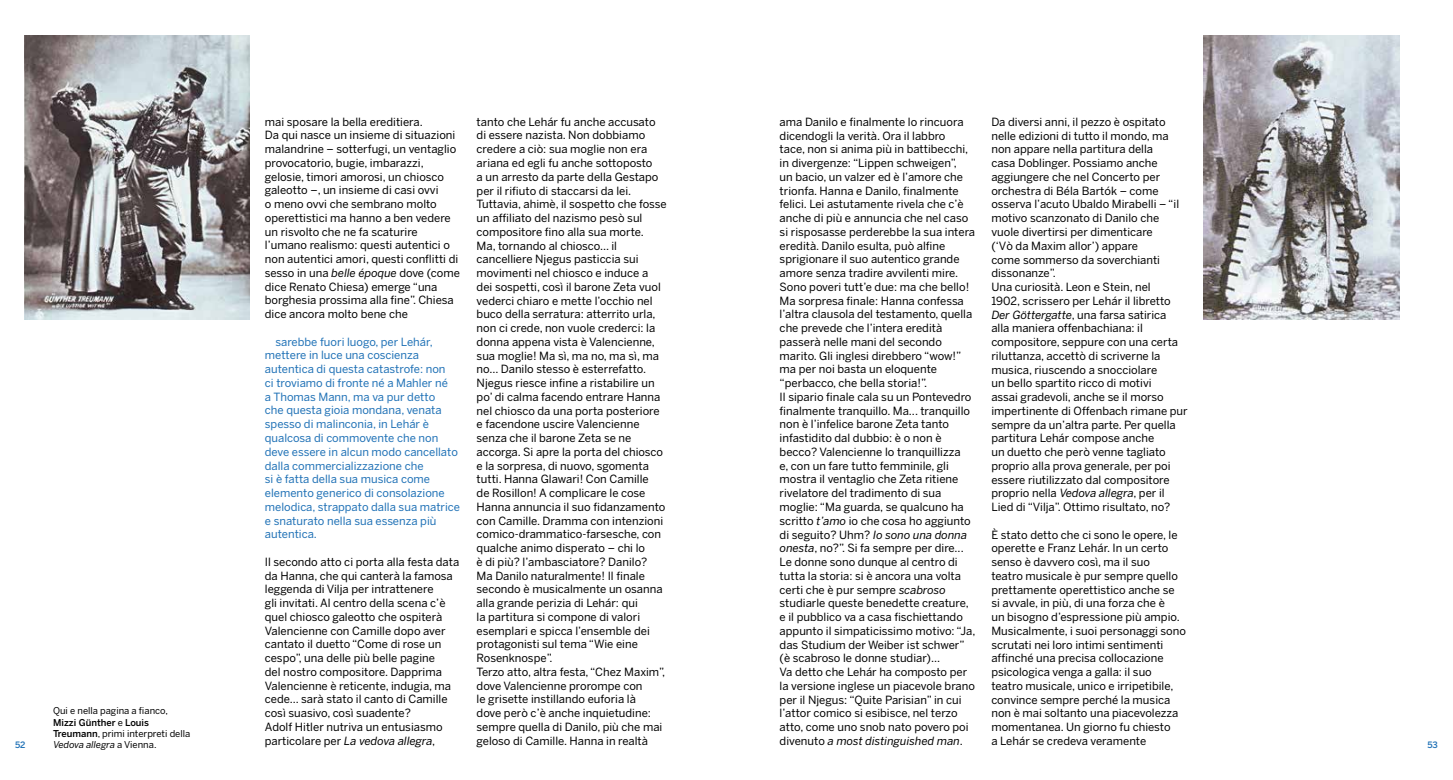
<style>
.page{position:relative;width:1453px;height:780px;background:#fff}
.page>*{position:absolute;margin:0;border:0;box-sizing:border-box;transform-origin:0 0}
.t1{font:11.25px/13.8px "Benton Sans";color:#000}
.t2{font:11.25px/13.8px "Benton Sans";color:#1f71b6}
.t3{font:9.38px/11.2px "Benton Sans";color:#000}
.t4{font:500 8.75px "Benton Sans";color:#1f71b6}
.s1{font-style:italic}
.s2{font-weight:500}
</style>
<div class="page">
<img style="left:1203px;top:35px;width:197px;height:284px">
<img style="left:25px;top:35px;width:225px;height:284px">
<p class="t1" style="left:265px;top:114px;width:197px">mai sposare la bella ereditiera.<br>Da qui nasce un insieme di situazioni malandrine – sotterfugi, un ventaglio provocatorio, bugie, imbarazzi, gelosie, timori amorosi, un chiosco galeotto –, un insieme di casi ovvi<br>o meno ovvi che sembrano molto operettistici ma hanno a ben vedere un risvolto che ne fa scaturire l’umano realismo: questi autentici o non autentici amori, questi conflitti di sesso in una <span class="s1">belle époque</span> dove (come dice Renato Chiesa) emerge “una borghesia prossima alla fine”. Chiesa dice ancora molto bene che</p>
<p class="t2" style="left:265px;top:334px;width:197px;text-indent:11px">sarebbe fuori luogo, per Lehár, mettere in luce una coscienza autentica di questa catastrofe: non<br>ci troviamo di fronte né a Mahler né<br>a Thomas Mann, ma va pur detto<br>che questa gioia mondana, venata spesso di malinconia, in Lehár è qualcosa di commovente che non deve essere in alcun modo cancellato dalla commercializzazione che<br>si è fatta della sua musica come elemento generico di consolazione melodica, strappato dalla sua matrice e snaturato nella sua essenza più autentica.</p>
<p class="t1" style="left:265px;top:554px;width:196px">Il secondo atto ci porta alla festa data da Hanna, che qui canterà la famosa leggenda di Vilja per intrattenere<br>gli invitati. Al centro della scena c’è quel chiosco galeotto che ospiterà Valencienne con Camille dopo aver cantato il duetto “Come di rose un cespo”, una delle più belle pagine<br>del nostro compositore. Dapprima Valencienne è reticente, indugia, ma cede... sarà stato il canto di Camille così suasivo, così suadente?<br>Adolf Hitler nutriva un entusiasmo particolare per <span class="s1">La vedova allegra</span>,</p>
<p class="t1" style="left:477px;top:115px;width:192px">tanto che Lehár fu anche accusato di essere nazista. Non dobbiamo credere a ciò: sua moglie non era ariana ed egli fu anche sottoposto<br>a un arresto da parte della Gestapo per il rifiuto di staccarsi da lei.<br>Tuttavia, ahimè, il sospetto che fosse un affiliato del nazismo pesò sul compositore fino alla sua morte.<br>Ma, tornando al chiosco... il cancelliere Njegus pasticcia sui movimenti nel chiosco e induce a<br>dei sospetti, così il barone Zeta vuol vederci chiaro e mette l’occhio nel buco della serratura: atterrito urla, non ci crede, non vuole crederci: la donna appena vista è Valencienne, sua moglie! Ma sì, ma no, ma sì, ma no... Danilo stesso è esterrefatto.<br>Njegus riesce infine a ristabilire un po’ di calma facendo entrare Hanna nel chiosco da una porta posteriore e facendone uscire Valencienne senza che il barone Zeta se ne accorga. Si apre la porta del chiosco e la sorpresa, di nuovo, sgomenta tutti. Hanna Glawari! Con Camille<br>de Rosillon! A complicare le cose Hanna annuncia il suo fidanzamento con Camille. Dramma con intenzioni comico-drammatico-farsesche, con qualche animo disperato – chi lo<br>è di più? l’ambasciatore? Danilo?<br>Ma Danilo naturalmente! Il finale secondo è musicalmente un osanna alla grande perizia di Lehár: qui<br>la partitura si compone di valori esemplari e spicca l’ensemble dei protagonisti sul tema “Wie eine Rosenknospe”.<br>Terzo atto, altra festa, “Chez Maxim”, dove Valencienne prorompe con<br>le grisette instillando euforia là<br>dove però c’è anche inquietudine: sempre quella di Danilo, più che mai geloso di Camille. Hanna in realtà</p>
<p class="t1" style="left:780px;top:115px;width:197px">ama Danilo e finalmente lo rincuora dicendogli la verità. Ora il labbro<br>tace, non si anima più in battibecchi, in divergenze: “Lippen schweigen”,<br>un bacio, un valzer ed è l’amore che trionfa. Hanna e Danilo, finalmente felici. Lei astutamente rivela che c’è anche di più e annuncia che nel caso si risposasse perderebbe la sua intera eredità. Danilo esulta, può alfine sprigionare il suo autentico grande amore senza tradire avvilenti mire.<br>Sono poveri tutt’e due: ma che bello!<br>Ma sorpresa finale: Hanna confessa l’altra clausola del testamento, quella che prevede che l’intera eredità passerà nelle mani del secondo marito. Gli inglesi direbbero “wow!” ma per noi basta un eloquente “perbacco, che bella storia!”.<br>Il sipario finale cala su un Pontevedro finalmente tranquillo. Ma... tranquillo non è l’infelice barone Zeta tanto infastidito dal dubbio: è o non è becco? Valencienne lo tranquillizza<br>e, con un fare tutto femminile, gli mostra il ventaglio che Zeta ritiene rivelatore del tradimento di sua moglie: “Ma guarda, se qualcuno ha scritto <span class="s1">t’amo</span> io che cosa ho aggiunto di seguito? Uhm? <span class="s1">Io sono una donna onesta</span>, no?”. Si fa sempre per dire...<br>Le donne sono dunque al centro di tutta la storia: si è ancora una volta certi che è pur sempre <span class="s1">scabroso </span>studiarle queste benedette creature, e il pubblico va a casa fischiettando appunto il simpaticissimo motivo: “Ja, das Studium der Weiber ist schwer” (è scabroso le donne studiar)...<br>Va detto che Lehár ha composto per la versione inglese un piacevole brano per il Njegus: “Quite Parisian” in cui l’attor comico si esibisce, nel terzo atto, come uno snob nato povero poi divenuto <span class="s1">a most distinguished man</span>.</p>
<p class="t1" style="left:991px;top:115px;width:198px">Da diversi anni, il pezzo è ospitato nelle edizioni di tutto il mondo, ma non appare nella partitura della<br>casa Doblinger. Possiamo anche aggiungere che nel Concerto per orchestra di Béla Bartók – come osserva l’acuto Ubaldo Mirabelli – “il motivo scanzonato di Danilo che vuole divertirsi per dimenticare<br>(‘Vò da Maxim allor’) appare<br>come sommerso da soverchianti dissonanze”.<br>Una curiosità. Leon e Stein, nel<br>1902, scrissero per Lehár il libretto <span class="s1">Der Göttergatte</span>, una farsa satirica<br>alla maniera offenbachiana: il compositore, seppure con una certa riluttanza, accettò di scriverne la musica, riuscendo a snocciolare<br>un bello spartito ricco di motivi<br>assai gradevoli, anche se il morso impertinente di Offenbach rimane pur sempre da un’altra parte. Per quella partitura Lehár compose anche<br>un duetto che però venne tagliato proprio alla prova generale, per poi essere riutilizzato dal compositore proprio nella <span class="s1">Vedova allegra</span>, per il Lied di “Vilja”. Ottimo risultato, no?</p>
<p class="t1" style="left:991px;top:527px;width:196px">È stato detto che ci sono le opere, le operette e Franz Lehár. In un certo senso è davvero così, ma il suo<br>teatro musicale è pur sempre quello prettamente operettistico anche se<br>si avvale, in più, di una forza che è<br>un bisogno d’espressione più ampio.<br>Musicalmente, i suoi personaggi sono scrutati nei loro intimi sentimenti affinché una precisa collocazione psicologica venga a galla: il suo teatro musicale, unico e irripetibile, convince sempre perché la musica non è mai soltanto una piacevolezza momentanea. Un giorno fu chiesto<br>a Lehár se credeva veramente</p>
<p class="t3" style="left:53px;top:705px;width:139px">Qui e nella pagina a fianco,<br><span class="s2">Mizzi Günther</span> e <span class="s2">Louis<br>Treumann</span>, primi interpreti della<br><span class="s1">Vedova allegra</span> a Vienna.</p>
<p class="t4" style="left:15px;top:739px;width:12px">52</p>
<p class="t4" style="left:1427px;top:739px;width:12px">53</p>
</div>
